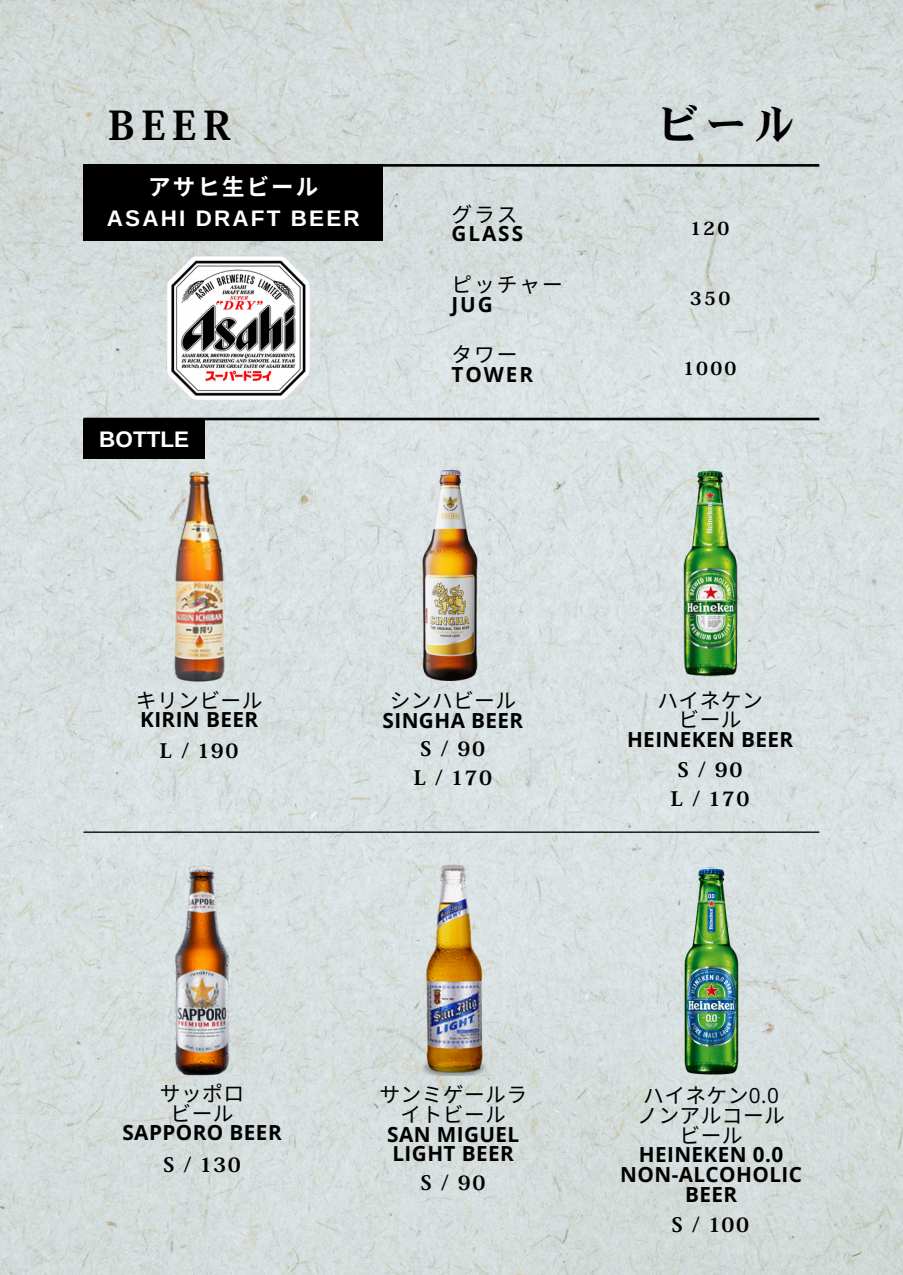
<style>
.page{position:relative;width:903px;height:1275px;background:#fff}
.page>*{position:absolute;margin:0;border:0;box-sizing:border-box;transform-origin:0 0}
.t1{font:41.48px "Heisei Min Std W9";letter-spacing:.16em;color:#000}
.t2{font:700 22.4px/31.2px "Arimo";letter-spacing:.095em;color:#fff;text-align:center}
.t3{font:700 20.82px/19.6px "Open Sans";letter-spacing:.02em;color:#000;text-align:center}
.t4{font:20.82px/28.9px "Heisei Min Std W9";letter-spacing:.08em;color:#000;text-align:center}
.t5{font:20.82px/19.6px "Noto Sans CJ Ksc";letter-spacing:.095em;color:#000}
.t6{font:19.07px "Heisei Min Std W9";letter-spacing:.12em;color:#000}
.s1{font-family:"Noto Sans CJ Ksc"}
.s2{font-family:"Noto Sans CJ Ksc";font-weight:400}
.s3{font-family:"Open Sans";font-weight:700}
.s4{font-weight:400}
</style>
<div class="page">
<img style="left:0;top:0;width:903px;height:1274px">
<div style="left:84px;top:164px;width:299px;height:77px;background:#000"></div>
<div style="left:84px;top:419px;width:121px;height:40px;background:#000"></div>
<img style="left:174px;top:470px;width:51px;height:212px">
<img style="left:421px;top:470px;width:59px;height:210px">
<img style="left:607px;top:868px;width:206px;height:206px">
<img style="left:422px;top:864px;width:63px;height:211px">
<img style="left:683px;top:470px;width:54px;height:207px">
<hr style="left:84px;top:831px;width:735px;height:1px;background:#000">
<img style="left:166px;top:256px;width:145px;height:144px">
<img style="left:175px;top:865px;width:54px;height:210px">
<hr style="left:84px;top:164px;width:735px;height:3px;background:#000">
<hr style="left:84px;top:418px;width:735px;height:2px;background:#000">
<h1 class="t1" style="left:108px;top:103px;width:124px">BEER</h1>
<h2 class="t1" style="left:657px;top:103px;width:139px">ビール</h2>
<p class="t2" style="left:107px;top:171px;width:254px"><span class="s1">アサヒ生ビール<br></span>ASAHI DRAFT BEER</p>
<h3 class="t3" style="left:451px;top:204px;width:73px;text-align:left"><span class="s2">グラス<br></span>GLASS</h3>
<h3 class="t6" style="left:691px;top:218px;width:40px">120</h3>
<p class="t2" style="left:99px;top:423px;width:91px">BOTTLE</p>
<p class="t3" style="left:136px;top:689px;width:128px;text-align:left"><span class="s2">キリンビール<br></span>KIRIN BEER</p>
<p class="t4" style="left:160px;top:735px;width:80px">L / 190</p>
<p class="t5" style="left:451px;top:273px;width:113px">ピッチャー<br><span class="s3">JUG</span></p>
<p class="t3" style="left:451px;top:344px;width:83px;text-align:left"><span class="s2">タワー<br></span>TOWER</p>
<h3 class="t6" style="left:690px;top:288px;width:42px">350</h3>
<p class="t6" style="left:684px;top:358px;width:54px">1000</p>
<p class="t3" style="left:383px;top:690px;width:142px"><span class="s2">シンハビール<br></span>SINGHA BEER</p>
<h3 class="t4" style="left:414px;top:734px;width:80px">S/90<br>L / 170</h3>
<h2 class="t3" style="left:627px;top:689px;width:168px"><span class="s2">ハイネケン<br>ビール<br></span>HEINEKEN BEER</h2>
<h3 class="t4" style="left:671px;top:754px;width:80px">S/90<br>L / 170</h3>
<p class="t3" style="left:122px;top:1083px;width:161px"><span class="s2">サッポロ<br>ビール<br></span>SAPPORO BEER</p>
<h1 class="t4" style="left:163px;top:1149px;width:79px">S / 130</h1>
<p class="t3" style="left:379px;top:1084px;width:149px"><span class="s2">サンミゲールライトビール<br></span>SAN MIGUEL<br>LIGHT BEER</p>
<h2 class="t4" style="left:421px;top:1167px;width:66px">S/90</h2>
<h2 class="t3" style="left:620px;top:1085px;width:183px"><span class="s2">ハイネケン</span><span class="s4">0.0<br></span><span class="s2">ノンアルコール<br>ビール<br></span>HEINEKEN 0.0<br>NON-ALCOHOLIC<br>BEER</h2>
<h3 class="t4" style="left:672px;top:1209px;width:79px">S / 100</h3>
</div>
